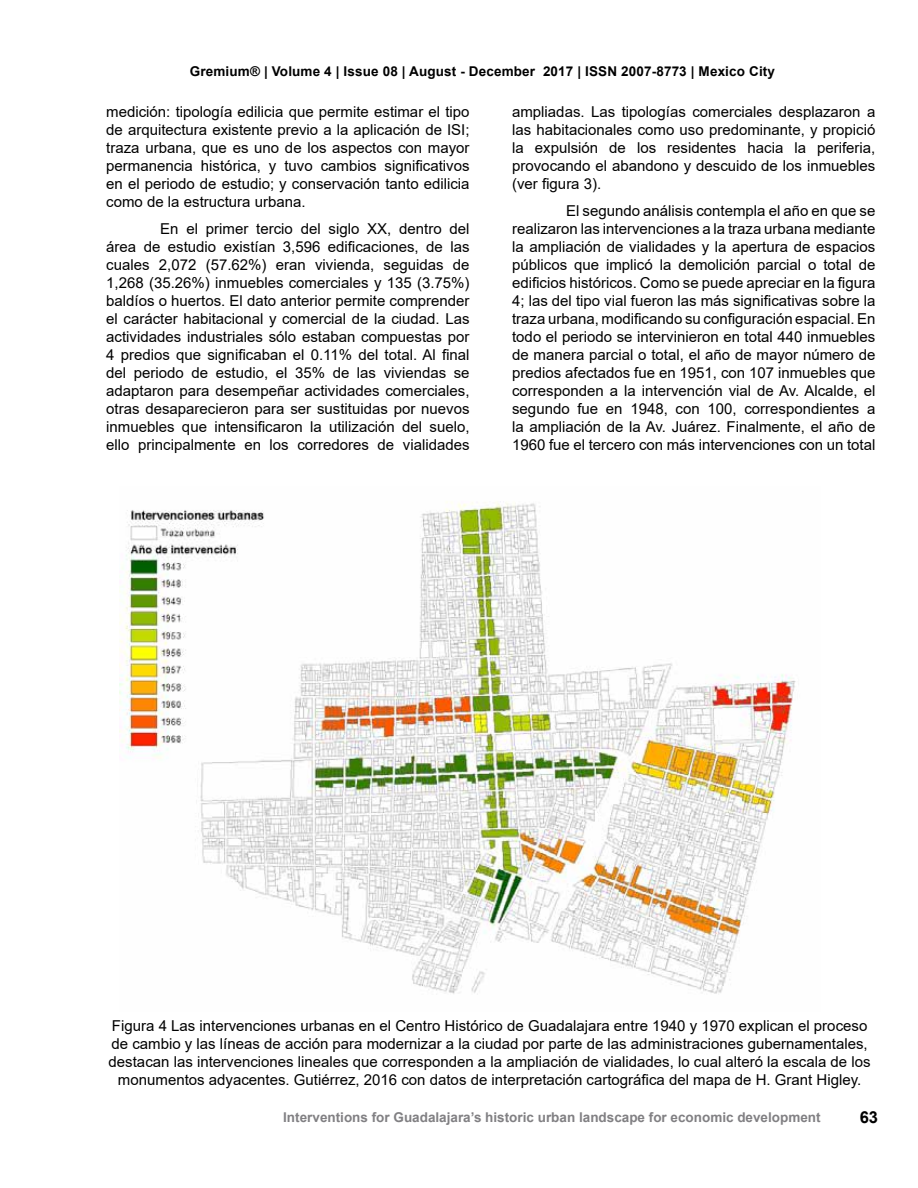
<style>
.page{position:relative;width:918px;height:1188px;background:#fff}
.page>*{position:absolute;margin:0;border:0;box-sizing:border-box;transform-origin:0 0}
.t1{font:700 16.5px "Arial";color:#000}
.t2{font:15px/18px "Arial";color:#000;text-align:justify}
.t3{font:700 13.5px "Arial";color:#818083}
.t4{font:700 13.5px "Arial";letter-spacing:.01em;color:#000}
</style>
<div class="page">
<img style="left:119px;top:501px;width:677px;height:493px">
<p class="t4" style="left:190px;top:62px;width:587px">Gremium® | Volume 4 | Issue 08 | August - December 2017 | ISSN 2007-8773 | Mexico City</p>
<p class="t2" style="left:106px;top:103px;width:365px">medición: tipología edilicia que permite estimar el tipo de arquitectura existente previo a la aplicación de ISI; traza urbana, que es uno de los aspectos con mayor permanencia histórica, y tuvo cambios significativos en el periodo de estudio; y conservación tanto edilicia como de la estructura urbana.</p>
<p class="t2" style="left:106px;top:219px;width:365px;text-indent:54px">En el primer tercio del siglo XX, dentro del área de estudio existían 3,596 edificaciones, de las cuales 2,072 (57.62%) eran vivienda, seguidas de 1,268 (35.26%) inmuebles comerciales y 135 (3.75%) baldíos o huertos. El dato anterior permite comprender el carácter habitacional y comercial de la ciudad. Las actividades industriales sólo estaban compuestas por 4 predios que significaban el 0.11% del total. Al final del periodo de estudio, el 35% de las viviendas se adaptaron para desempeñar actividades comerciales, otras desaparecieron para ser sustituidas por nuevos inmuebles que intensificaron la utilización del suelo, ello principalmente en los corredores de vialidades</p>
<p class="t2" style="left:512px;top:103px;width:365px">ampliadas. Las tipologías comerciales desplazaron a las habitacionales como uso predominante, y propició la expulsión de los residentes hacia la periferia, provocando el abandono y descuido de los inmuebles (ver figura 3).</p>
<p class="t2" style="left:512px;top:201px;width:365px;text-indent:54px">El segundo análisis contempla el año en que se realizaron las intervenciones a la traza urbana mediante la ampliación de vialidades y la apertura de espacios públicos que implicó la demolición parcial o total de edificios históricos. Como se puede apreciar en la figura 4; las del tipo vial fueron las más significativas sobre la traza urbana, modificando su configuración espacial. En todo el periodo se intervinieron en total 440 inmuebles de manera parcial o total, el año de mayor número de predios afectados fue en 1951, con 107 inmuebles que corresponden a la intervención vial de Av. Alcalde, el segundo fue en 1948, con 100, correspondientes a la ampliación de la Av. Juárez. Finalmente, el año de 1960 fue el tercero con más intervenciones con un total</p>
<p class="t2" style="left:109px;top:1017px;width:764px;text-align:center">Figura 4 Las intervenciones urbanas en el Centro Histórico de Guadalajara entre 1940 y 1970 explican el proceso de cambio y las líneas de acción para modernizar a la ciudad por parte de las administraciones gubernamentales, destacan las intervenciones lineales que corresponden a la ampliación de vialidades, lo cual alteró la escala de los monumentos adyacentes. Gutiérrez, 2016 con datos de interpretación cartográfica del mapa de H. Grant Higley.</p>
<p class="t3" style="left:283px;top:1107px;width:539px">Interventions for Guadalajara’s historic urban landscape for economic development</p>
<p class="t1" style="left:860px;top:1105px;width:20px">63</p>
</div>
